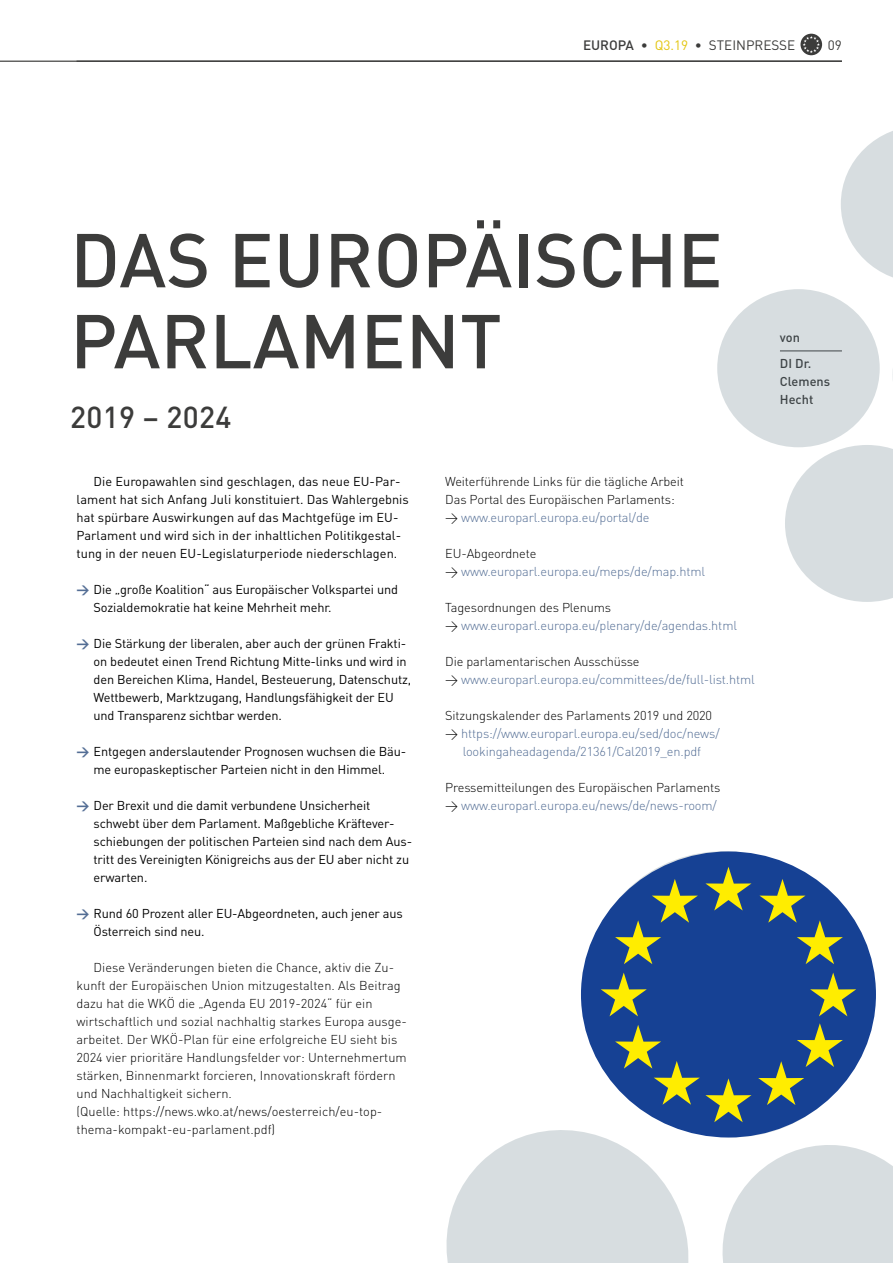
<style>
.page{position:relative;width:893px;height:1263px;background:#fff}
.page>*{position:absolute;margin:0;border:0;box-sizing:border-box;transform-origin:0 0}
.t1{font:500 75px/81px "DIN";color:#3c3c3b}
.t2{font:500 30px "DIN";letter-spacing:.01em;color:#3c3c3b}
.t3{font:13.5px "DIN";color:#3c3c3b}
.t4{font:12.75px/18px "DIN";letter-spacing:-.01em;color:#000}
.t5{font:300 12.75px/18px "DIN";letter-spacing:.005em;color:#000}
.t6{font:300 12.75px/18px "DIN";letter-spacing:-.01em;color:#546e95}
.t7{font:500 12.75px/25.5px "DIN";color:#000}
.s1{font-weight:500}
.s2{color:#e3c50e}
.s3{font-weight:700;color:#546e95}
.s4{color:#546e95}
.s5{color:#000}
</style>
<div class="page">
<hr style="left:0;top:61px;width:842px;height:1px;background:#3c3c3b">
<svg style="left:446px;top:851px;width:447px;height:412px"></svg>
<svg style="left:800px;top:34px;width:22px;height:21px"></svg>
<svg style="left:803px;top:36px;width:17px;height:17px"></svg>
<svg style="left:717px;top:131px;width:176px;height:471px"></svg>
<div style="left:581px;top:851px;width:295px;height:286px;background:#164194;border-radius:50%"></div>
<svg style="left:705px;top:867px;width:46px;height:43px"></svg>
<svg style="left:810px;top:972px;width:46px;height:44px"></svg>
<svg style="left:601px;top:972px;width:46px;height:44px"></svg>
<svg style="left:615px;top:879px;width:83px;height:85px"></svg>
<svg style="left:615px;top:1025px;width:136px;height:97px"></svg>
<svg style="left:759px;top:879px;width:84px;height:85px"></svg>
<svg style="left:758px;top:1023px;width:85px;height:82px"></svg>
<p class="t3" style="left:583px;top:37px;width:214px"><span class="s1">EUROPA</span> • <span class="s2">Q3.19</span> • STEINPRESSE</p>
<p class="t3" style="left:828px;top:37px;width:16px">09</p>
<h1 class="t1" style="left:70px;top:217px;width:654px">DAS EUROPÄISCHE<br>PARLAMENT</h1>
<h2 class="t2" style="left:70px;top:398px;width:163px">2019 – 2024</h2>
<p class="t4" style="left:77px;top:472px;width:334px;text-indent:17px">Die Europawahlen sind geschlagen, das neue EU-Par&shy;lament hat sich Anfang Juli konstituiert. Das Wahlergebnis hat spürbare Auswirkungen auf das Machtgefüge im EU-Parlament und wird sich in der inhaltlichen Politikgestal&shy;tung in der neuen EU-Legislaturperiode niederschlagen.</p>
<p class="t4" style="left:94px;top:580px;width:306px;text-indent:-17px"><span class="s3">&gt;</span> Die „große Koalition“ aus Europäischer Volkspartei und<br>Sozialdemokratie hat keine Mehrheit mehr.</p>
<p class="t4" style="left:94px;top:634px;width:319px;text-indent:-17px"><span class="s3">&gt;</span> Die Stärkung der liberalen, aber auch der grünen Frakti&shy;on bedeutet einen Trend Richtung Mitte-links und wird in den Bereichen Klima, Handel, Besteuerung, Datenschutz, Wettbewerb, Marktzugang, Handlungsfähigkeit der EU und Transparenz sichtbar werden.</p>
<p class="t4" style="left:77px;top:742px;width:331px;text-align:center"><span class="s3">&gt;</span> Entgegen anderslautender Prognosen wuchsen die Bäu&shy;me europaskeptischer Parteien nicht in den Himmel.</p>
<p class="t4" style="left:94px;top:796px;width:320px;text-indent:-17px"><span class="s3">&gt;</span> Der Brexit und die damit verbundene Unsicherheit schwebt über dem Parlament. Maßgebliche Kräftever&shy;schiebungen der politischen Parteien sind nach dem Aus&shy;tritt des Vereinigten Königreichs aus der EU aber nicht zu erwarten.</p>
<p class="t4" style="left:94px;top:904px;width:311px;text-indent:-17px"><span class="s3">&gt;</span> Rund 60 Prozent aller EU-Abgeordneten, auch jener aus<br>Österreich sind neu.</p>
<p class="t5" style="left:77px;top:958px;width:332px;text-indent:17px">Diese Veränderungen bieten die Chance, aktiv die Zu&shy;kunft der Europäischen Union mitzugestalten. Als Beitrag dazu hat die WKÖ die „Agenda EU 2019-2024“ für ein wirtschaftlich und sozial nachhaltig starkes Europa ausge&shy;arbeitet. Der WKÖ-Plan für eine erfolgreiche EU sieht bis 2024 vier prioritäre Handlungsfelder vor: Unternehmertum stärken, Binnenmarkt forcieren, Innovationskraft fördern und Nachhaltigkeit sichern.<br>(Quelle: https://news.wko.at/news/oesterreich/eu-top&shy;thema-kompakt-eu-parlament.pdf)</p>
<p class="t5" style="left:445px;top:472px;width:240px">Weiterführende Links für die tägliche Arbeit<br>Das Portal des Europäischen Parlaments: &gt; <span class="s4">www.europarl.europa.eu/portal/de</span></p>
<p class="t6" style="left:445px;top:544px;width:261px"><span class="s5">EU-Abgeordnete<br>&gt;</span> www.europarl.europa.eu/meps/de/map.html</p>
<p class="t6" style="left:445px;top:598px;width:293px"><span class="s5">Tagesordnungen des Plenums<br>&gt;</span> www.europarl.europa.eu/plenary/de/agendas.html</p>
<p class="t6" style="left:445px;top:652px;width:311px"><span class="s5">Die parlamentarischen Ausschüsse<br>&gt;</span> www.europarl.europa.eu/committees/de/full-list.html</p>
<p class="t6" style="left:445px;top:706px;width:276px;text-align:center"><span class="s5">Sitzungskalender des Parlaments 2019 und 2020 &gt;</span> https://www.europarl.europa.eu/sed/doc/news/ lookingaheadagenda/21361/Cal2019_en.pdf</p>
<p class="t5" style="left:445px;top:778px;width:277px">Pressemitteilungen des Europäischen Parlaments &gt; <span class="s4">www.europarl.europa.eu/news/de/news-room/</span></p>
<p class="t7" style="left:780px;top:324px;width:33px">von<br>DI Dr.</p>
<p class="t7" style="left:780px;top:371px;width:52px;line-height:18px">Clemens<br>Hecht</p>
</div>
